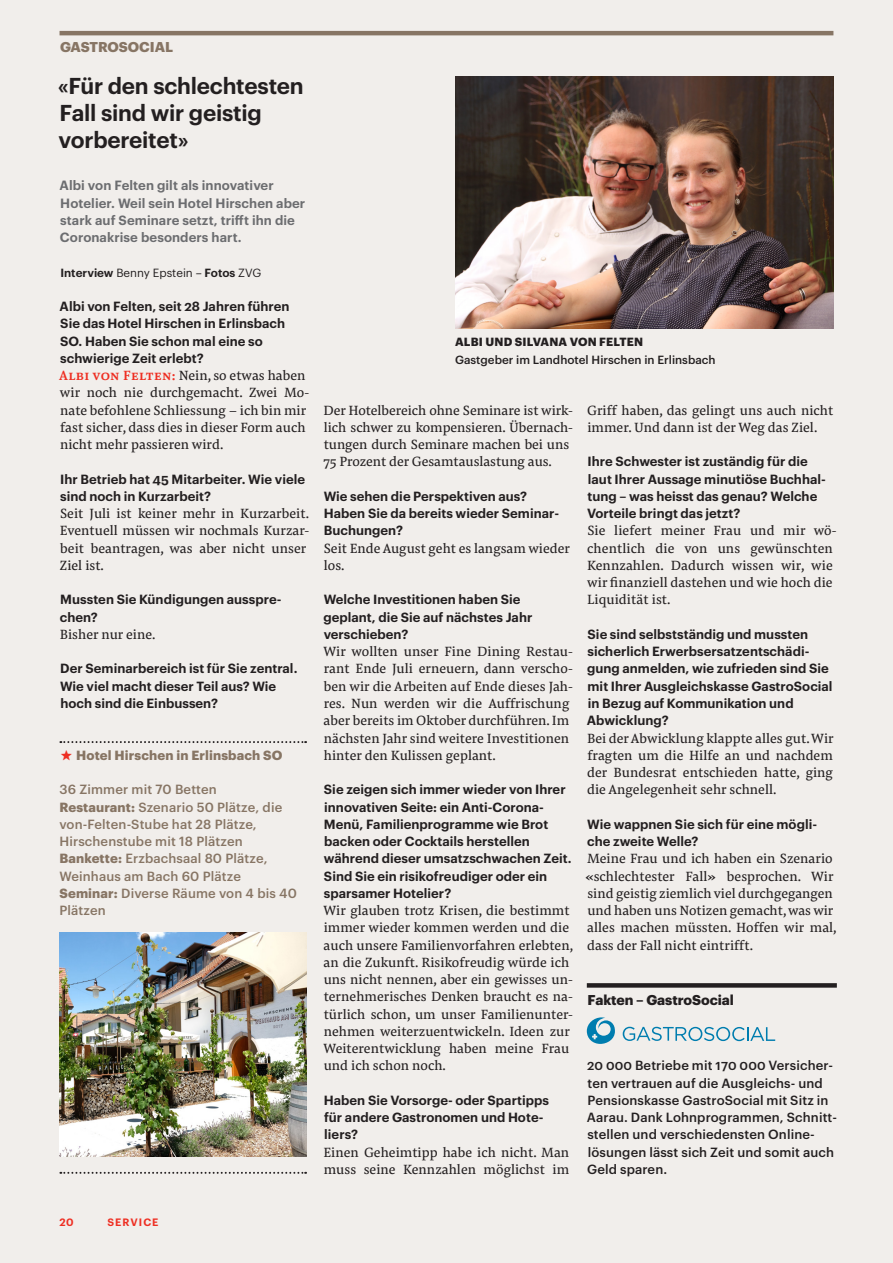
<style>
.page{position:relative;width:893px;height:1263px;background:#f1eeeb}
.page>*{position:absolute;margin:0;border:0;box-sizing:border-box;transform-origin:0 0}
.t1{font:600 22.5px/27px "Graphik";letter-spacing:-.01em;color:#231f20}
.t2{font:13.95px/17.2px "Pensum Pro";color:#231f20}
.t3{font:700 13.95px "Graphik";letter-spacing:-.005em;color:#231f20}
.t4{font:700 13.95px "Graphik";letter-spacing:-.005em;color:#877564}
.t5{font:600 13.2px/17.2px "Graphik";letter-spacing:.005em;color:#6c6d70}
.t6{font:600 13.05px/17.2px "Graphik";color:#231f20}
.t7{font:500 13.05px/17.2px "Graphik";letter-spacing:.01em;color:#231f20}
.t8{font:500 13.05px/17.2px "Graphik";letter-spacing:.01em;color:#877564}
.t9{font:700 13.05px "Graphik";letter-spacing:.01em;color:#877564}
.t10{font:500 11.7px "Graphik";color:#231f20}
.t11{font:11.7px "Graphik";color:#231f20}
.t12{font:700 11.7px "Graphik";letter-spacing:.015em;color:#231f20}
.t13{font:600 10.5px "Graphik";letter-spacing:.105em;color:#ee2e22}
.s1{font-weight:600}
.s2{font-weight:500;color:#ee2e22}
.s3{font-family:"Pensum Pro";font-size:13.95px;color:#ee2e22}
.s4{font-weight:700}
</style>
<div class="page">
<hr style="left:60px;top:31px;width:773px;height:4px;background:#877564">
<img style="left:455px;top:76px;width:378px;height:252px">
<img style="left:59px;top:932px;width:247px;height:224px">
<svg style="left:60px;top:741px;width:246px;height:2px"></svg>
<svg style="left:60px;top:1172px;width:246px;height:2px"></svg>
<div style="left:587px;top:983px;width:250px;height:5px;background:#231f20"></div>
<svg style="left:623px;top:1027px;width:152px;height:14px"></svg>
<svg style="left:587px;top:1017px;width:28px;height:27px"></svg>
<p class="t4" style="left:60px;top:37px;width:115px">GASTROSOCIAL</p>
<h1 class="t1" style="left:58px;top:71px;width:248px">«Für den schlechtesten<br>Fall sind wir geistig vorbereitet»</h1>
<p class="t5" style="left:60px;top:176px;width:247px">Albi von Felten gilt als innovativer Hotelier. Weil sein Hotel Hirschen aber stark auf Seminare setzt, trifft ihn die Coronakrise besonders hart.</p>
<p class="t11" style="left:60px;top:264px;width:202px"><span class="s1">Interview</span> Benny Epstein – <span class="s1">Fotos</span> ZVG</p>
<p class="t6" style="left:60px;top:297px;width:232px">Albi von Felten, seit 28 Jahren führen<br>Sie das Hotel Hirschen in Erlinsbach<br>SO. Haben Sie schon mal eine so schwierige Zeit erlebt?</p>
<p class="t2" style="left:59px;top:367px;width:252px"><span class="s2">Albi von Felten:</span> Nein, so etwas haben wir noch nie durchgemacht. Zwei Mo&shy;nate befohlene Schliessung – ich bin mir fast sicher, dass dies in dieser Form auch nicht mehr passieren wird.</p>
<p class="t6" style="left:60px;top:469px;width:246px">Ihr Betrieb hat 45 Mitarbeiter. Wie viele sind noch in Kurzarbeit?</p>
<p class="t2" style="left:60px;top:505px;width:251px">Seit Juli ist keiner mehr in Kurzarbeit.<br>Eventuell müssen wir nochmals Kurzar&shy;beit beantragen, was aber nicht unser<br>Ziel ist.</p>
<p class="t6" style="left:60px;top:590px;width:223px">Mussten Sie Kündigungen ausspre&shy;chen?</p>
<p class="t2" style="left:60px;top:625px;width:97px">Bisher nur eine.</p>
<p class="t6" style="left:60px;top:659px;width:239px">Der Seminarbereich ist für Sie zentral.<br>Wie viel macht dieser Teil aus? Wie hoch sind die Einbussen?</p>
<p class="t9" style="left:59px;top:745px;width:224px"><span class="s3">★</span> Hotel Hirschen in Erlinsbach SO</p>
<p class="t8" style="left:59px;top:780px;width:239px">36 Zimmer mit 70 Betten<br><span class="s4">Restaurant:</span> Szenario 50 Plätze, die von-Felten-Stube hat 28 Plätze,<br>Hirschenstube mit 18 Plätzen<br><span class="s4">Bankette:</span> Erzbachsaal 80 Plätze,<br>Weinhaus am Bach 60 Plätze<br><span class="s4">Seminar:</span> Diverse Räume von 4 bis 40<br>Plätzen</p>
<p class="t12" style="left:455px;top:332px;width:190px">ALBI UND SILVANA VON FELTEN</p>
<p class="t10" style="left:455px;top:351px;width:262px">Gastgeber im Landhotel Hirschen in Erlinsbach</p>
<p class="t2" style="left:323px;top:401px;width:251px">Der Hotelbereich ohne Seminare ist wirk&shy;lich schwer zu kompensieren. Übernach&shy;tungen durch Seminare machen bei uns 75 Prozent der Gesamtauslastung aus.</p>
<p class="t6" style="left:324px;top:486px;width:237px">Wie sehen die Perspektiven aus?<br>Haben Sie da bereits wieder Seminar-<br>Buchungen?</p>
<p class="t2" style="left:324px;top:539px;width:248px">Seit Ende August geht es langsam wieder los.</p>
<p class="t6" style="left:323px;top:590px;width:210px">Welche Investitionen haben Sie geplant, die Sie auf nächstes Jahr verschieben?</p>
<p class="t2" style="left:323px;top:643px;width:252px">Wir wollten unser Fine Dining Restau&shy;rant Ende Juli erneuern, dann verscho&shy;ben wir die Arbeiten auf Ende dieses Jah&shy;res. Nun werden wir die Auffrischung aber bereits im Oktober durchführen. Im nächsten Jahr sind weitere Investitionen hinter den Kulissen geplant.</p>
<p class="t6" style="left:324px;top:780px;width:249px">Sie zeigen sich immer wieder von Ihrer innovativen Seite: ein Anti-Corona-Menü, Familienprogramme wie Brot backen oder Cocktails herstellen während dieser umsatzschwachen Zeit.<br>Sind Sie ein risikofreudiger oder ein sparsamer Hotelier?</p>
<p class="t2" style="left:323px;top:901px;width:252px">Wir glauben trotz Krisen, die bestimmt immer wieder kommen werden und die auch unsere Familienvorfahren erlebten, an die Zukunft. Risikofreudig würde ich uns nicht nennen, aber ein gewisses un&shy;ternehmerisches Denken braucht es na&shy;türlich schon, um unser Familienunter&shy;nehmen weiterzuentwickeln. Ideen zur Weiterentwicklung haben meine Frau und ich schon noch.</p>
<p class="t6" style="left:324px;top:1090px;width:227px">Haben Sie Vorsorge- oder Spartipps für andere Gastronomen und Hote&shy;liers?</p>
<p class="t2" style="left:323px;top:1143px;width:247px">Einen Geheimtipp habe ich nicht. Man muss seine Kennzahlen möglichst im</p>
<p class="t2" style="left:587px;top:401px;width:248px">Griff haben, das gelingt uns auch nicht immer. Und dann ist der Weg das Ziel.</p>
<p class="t6" style="left:587px;top:452px;width:240px">Ihre Schwester ist zuständig für die laut Ihrer Aussage minutiöse Buchhal&shy;tung – was heisst das genau? Welche Vorteile bringt das jetzt?</p>
<p class="t2" style="left:587px;top:522px;width:251px">Sie liefert meiner Frau und mir wö&shy;chentlich die von uns gewünschten<br>Kennzahlen. Dadurch wissen wir, wie wir finanziell dastehen und wie hoch die<br>Liquidität ist.</p>
<p class="t6" style="left:587px;top:624px;width:247px">Sie sind selbstständig und mussten sicherlich Erwerbsersatzentschädi&shy;gung anmelden, wie zufrieden sind Sie mit Ihrer Ausgleichskasse GastroSocial in Bezug auf Kommunikation und<br>Abwicklung?</p>
<p class="t2" style="left:587px;top:729px;width:248px;text-align:justify">Bei der Abwicklung klappte alles gut. Wir fragten um die Hilfe an und nachdem der Bundesrat entschieden hatte, ging die Angelegenheit sehr schnell.</p>
<p class="t6" style="left:587px;top:814px;width:231px">Wie wappnen Sie sich für eine mögli&shy;che zweite Welle?</p>
<p class="t2" style="left:585px;top:850px;width:253px">Meine Frau und ich haben ein Szenario «schlechtester Fall» besprochen. Wir sind geistig ziemlich viel durchgegangen und haben uns Notizen gemacht, was wir alles machen müssten. Hoffen wir mal, dass der Fall nicht eintrifft.</p>
<p class="t3" style="left:588px;top:989px;width:148px">Fakten – GastroSocial</p>
<p class="t7" style="left:587px;top:1056px;width:252px">20 000 Betriebe mit 170 000 Versicher&shy;ten vertrauen auf die Ausgleichs- und Pensionskasse GastroSocial mit Sitz in Aarau. Dank Lohnprogrammen, Schnitt&shy;stellen und verschiedensten Online&shy;lösungen lässt sich Zeit und somit auch Geld sparen.</p>
<p class="t13" style="left:60px;top:1214px;width:15px">20</p>
<p class="t13" style="left:107px;top:1214px;width:53px">SERVICE</p>
</div>
